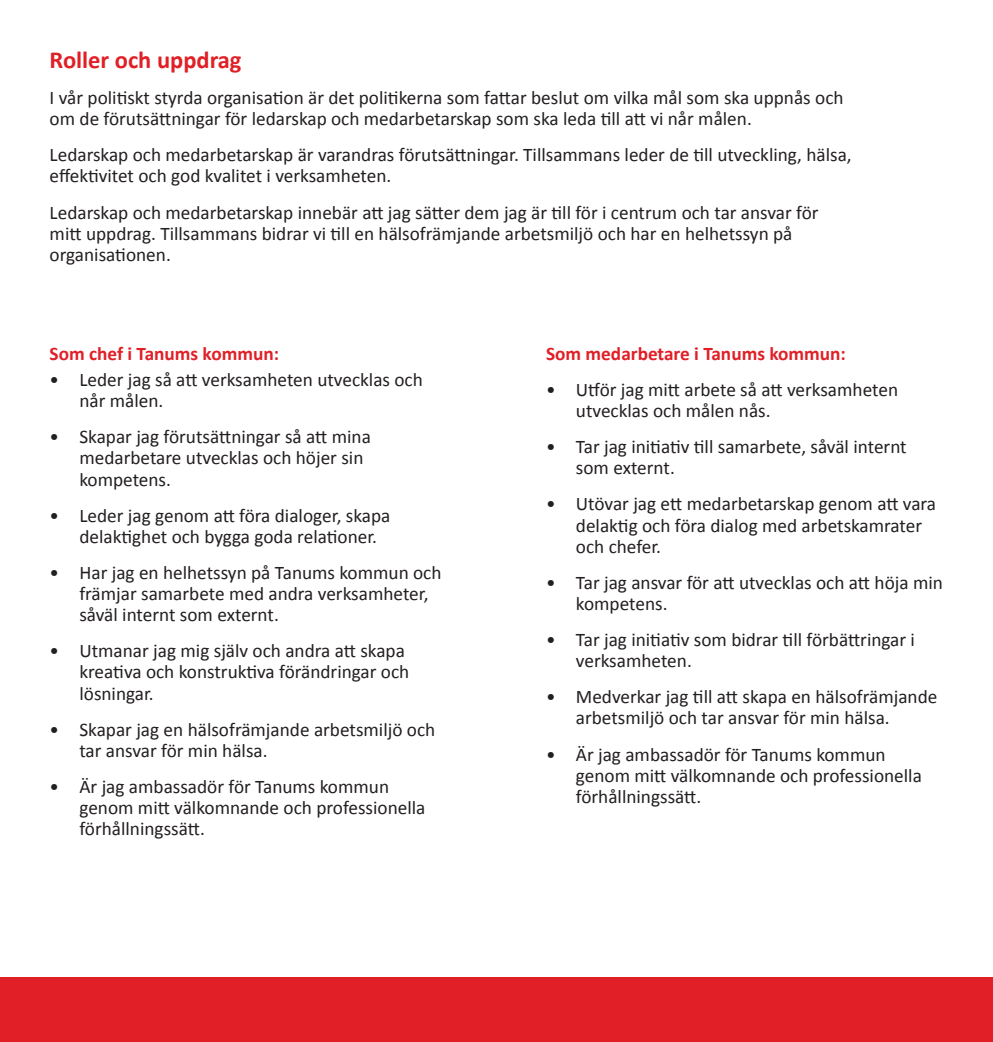
<style>
.page{position:relative;width:993px;height:1042px;background:#fff}
.page>*{position:absolute;margin:0;border:0;box-sizing:border-box;transform-origin:0 0}
.t1{font:700 24.5px "Calibri";color:#e01f26}
.t2{font:19.25px/21.2px "Calibri";color:#231f20}
.t3{font:700 19.25px "Calibri";color:#e01f26}
</style>
<div class="page">
<div style="left:0;top:977px;width:992px;height:65px;background:#e01f26"></div>
<p class="t1" style="left:50px;top:45px;width:193px">Roller och uppdrag</p>
<p class="t2" style="left:50px;top:86px;width:795px">I vår politiskt styrda organisation är det politikerna som fattar beslut om vilka mål som ska uppnås och om de förutsättningar för ledarskap och medarbetarskap som ska leda till att vi når målen.</p>
<p class="t2" style="left:50px;top:143px;width:803px">Ledarskap och medarbetarskap är varandras förutsättningar. Tillsammans leder de till utveckling, hälsa, effektivitet och god kvalitet i verksamheten.</p>
<p class="t2" style="left:50px;top:201px;width:770px">Ledarskap och medarbetarskap innebär att jag sätter dem jag är till för i centrum och tar ansvar för mitt uppdrag. Tillsammans bidrar vi till en hälsofrämjande arbetsmiljö och har en helhetssyn på organisationen.</p>
<p class="t3" style="left:50px;top:341px;width:231px">Som chef i Tanums kommun:</p>
<p class="t2" style="left:79px;top:368px;width:345px;text-indent:-30px">• Leder jag så att verksamheten utvecklas och når målen.</p>
<p class="t2" style="left:79px;top:425px;width:293px;text-indent:-30px">• Skapar jag förutsättningar så att mina medarbetare utvecklas och höjer sin kompetens.</p>
<p class="t2" style="left:79px;top:504px;width:312px;text-indent:-30px">• Leder jag genom att föra dialoger, skapa delaktighet och bygga goda relationer.</p>
<p class="t2" style="left:79px;top:561px;width:363px;text-indent:-30px">• Har jag en helhetssyn på Tanums kommun och främjar samarbete med andra verksamheter, såväl internt som externt.</p>
<p class="t2" style="left:79px;top:639px;width:331px;text-indent:-30px">• Utmanar jag mig själv och andra att skapa kreativa och konstruktiva förändringar och lösningar.</p>
<p class="t2" style="left:79px;top:718px;width:357px;text-indent:-30px">• Skapar jag en hälsofrämjande arbetsmiljö och tar ansvar för min hälsa.</p>
<p class="t2" style="left:79px;top:775px;width:347px;text-indent:-30px">• Är jag ambassadör för Tanums kommun genom mitt välkomnande och professionella förhållningssätt.</p>
<p class="t3" style="left:546px;top:341px;width:301px">Som medarbetare i Tanums kommun:</p>
<p class="t2" style="left:575px;top:378px;width:323px;text-indent:-30px">• Utför jag mitt arbete så att verksamheten utvecklas och målen nås.</p>
<p class="t2" style="left:575px;top:435px;width:332px;text-indent:-30px">• Tar jag initiativ till samarbete, såväl internt som externt.</p>
<p class="t2" style="left:575px;top:492px;width:361px;text-indent:-30px">• Utövar jag ett medarbetarskap genom att vara delaktig och föra dialog med arbetskamrater och chefer.</p>
<p class="t2" style="left:575px;top:571px;width:368px;text-indent:-30px">• Tar jag ansvar för att utvecklas och att höja min kompetens.</p>
<p class="t2" style="left:575px;top:628px;width:340px;text-indent:-30px">• Tar jag initiativ som bidrar till förbättringar i verksamheten.</p>
<p class="t2" style="left:575px;top:685px;width:363px;text-indent:-30px">• Medverkar jag till att skapa en hälsofrämjande arbetsmiljö och tar ansvar för min hälsa.</p>
<p class="t2" style="left:575px;top:742px;width:347px;text-indent:-30px">• Är jag ambassadör för Tanums kommun genom mitt välkomnande och professionella förhållningssätt.</p>
</div>
